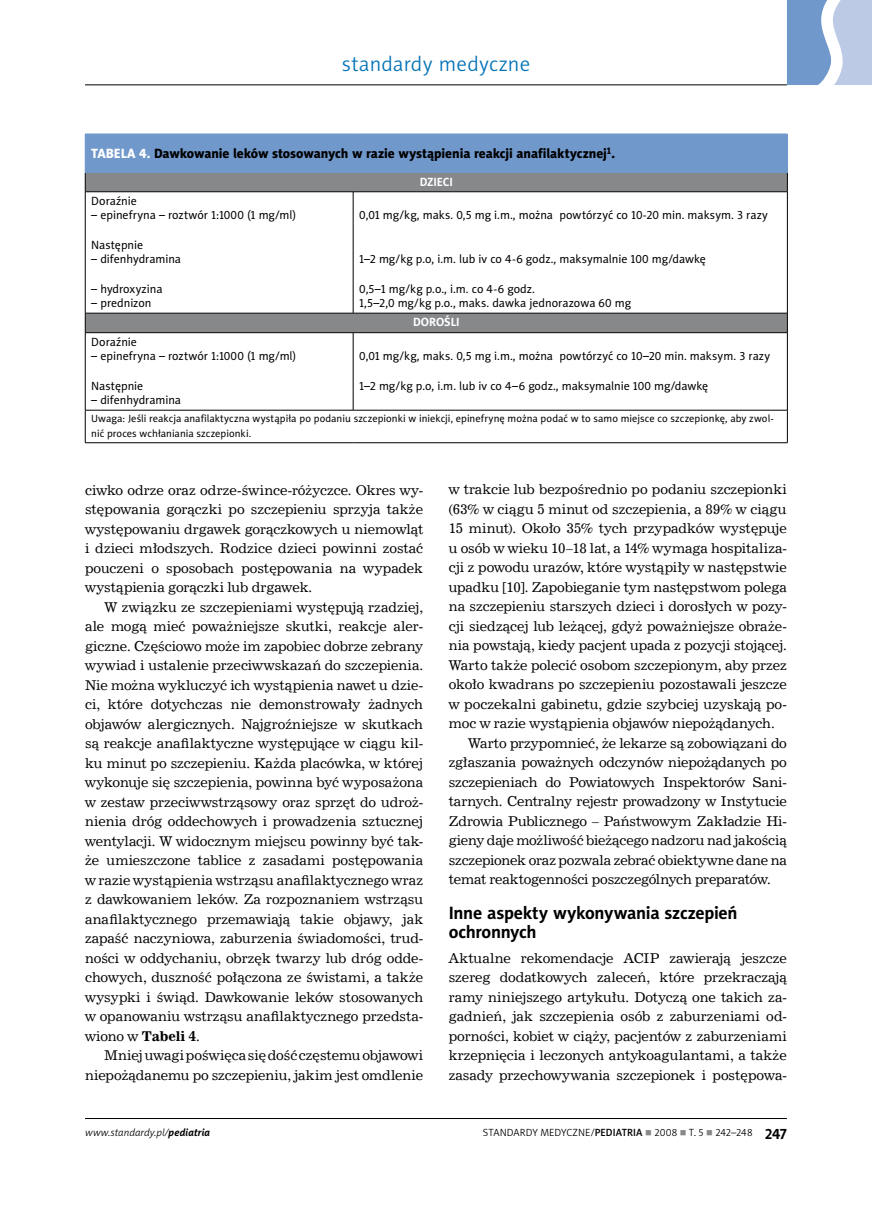
<style>
.page{position:relative;width:872px;height:1212px;background:#fff}
.page>*{position:absolute;margin:0;border:0;box-sizing:border-box;transform-origin:0 0}
.t1{font:21px "Naomi Sans EFN Light";letter-spacing:.005em;color:#0072b6}
.t2{font:700 18px/19.5px "Naomi Sans EFN";letter-spacing:-.01em;color:#000}
.t3{font:13.5px/19.5px "News 702 EU";letter-spacing:-.005em;color:#000;text-align:justify}
.t4{font:13.5px "Naomi Sans EFN Heavy";letter-spacing:-.005em;color:#000}
.t5{font:12px/14.7px "Naomi Sans EFN";letter-spacing:-.005em;color:#000}
.t6{font:700 12px "Naomi Sans EFN";color:#fff}
.t7{font:10.5px/14.7px "Naomi Sans EFN";letter-spacing:.005em;color:#000}
.t8{font:10.5px "Naomi Sans EFN Light";letter-spacing:.02em;color:#000}
.t9{font:italic 10.5px "Naomi Sans EFN Light";letter-spacing:.005em;color:#000}
.s1{color:#fff}
.s2{font-weight:700}
.s3{font-family:"Naomi Sans EFN";font-weight:700}
.s4{font-family:"Naomi Sans EFN Medium"}
.s5{color:#87888a}
.s6{font-family:"Naomi Sans EFN";font-weight:700;font-size:15px}
</style>
<div class="page">
<hr style="left:85px;top:85px;width:702px;height:1px;background:#000">
<hr style="left:85px;top:1118px;width:702px;height:1px;background:#000">
<svg style="left:787px;top:0;width:85px;height:85px;background:#a3bbdc"></svg>
<div style="left:85px;top:134px;width:702px;height:39px;background:#7098cb"></div>
<div style="left:86px;top:173px;width:701px;height:18px;background:#87888a"></div>
<svg style="left:86px;top:192px;width:701px;height:250px"></svg>
<hr style="left:85px;top:191px;width:268px;height:1px;background:#000">
<hr style="left:353px;top:191px;width:434px;height:1px;background:#000">
<hr style="left:85px;top:313px;width:268px;height:1px;background:#000">
<hr style="left:353px;top:313px;width:434px;height:1px;background:#000">
<hr style="left:85px;top:332px;width:268px;height:1px;background:#000">
<hr style="left:353px;top:332px;width:434px;height:1px;background:#000">
<hr style="left:85px;top:410px;width:268px;height:1px;background:#000">
<hr style="left:353px;top:410px;width:434px;height:1px;background:#000">
<hr style="left:85px;top:442px;width:268px;height:1px;background:#000">
<hr style="left:353px;top:442px;width:434px;height:1px;background:#000">
<svg style="left:787px;top:173px;width:1px;height:19px"></svg>
<hr style="left:353px;top:192px;width:1px;height:121px;background:#000">
<hr style="left:787px;top:192px;width:1px;height:121px;background:#000">
<svg style="left:787px;top:313px;width:1px;height:19px"></svg>
<hr style="left:353px;top:333px;width:1px;height:77px;background:#000">
<hr style="left:787px;top:333px;width:1px;height:77px;background:#000">
<hr style="left:787px;top:410px;width:1px;height:32px;background:#000">
<svg style="left:85px;top:173px;width:1px;height:19px"></svg>
<hr style="left:85px;top:192px;width:1px;height:121px;background:#000">
<svg style="left:85px;top:313px;width:1px;height:19px"></svg>
<hr style="left:85px;top:333px;width:1px;height:77px;background:#000">
<hr style="left:85px;top:410px;width:1px;height:32px;background:#000">
<h1 class="t1" style="left:342px;top:52px;width:190px">standardy medyczne</h1>
<p class="t4" style="left:91px;top:146px;width:525px"><span class="s1">TABELA 4.</span> Dawkowanie leków stosowanych w razie wystąpienia reakcji anafilaktycznej<sup>1</sup>.</p>
<p class="t6" style="left:420px;top:175px;width:35px">Dzieci</p>
<p class="t5" style="left:91px;top:193px;width:47px">Doraźnie</p>
<p class="t5" style="left:91px;top:208px;width:206px">– epinefryna – roztwór 1:1000 (1 mg/ml)</p>
<p class="t5" style="left:91px;top:237px;width:54px">Następnie</p>
<p class="t5" style="left:91px;top:252px;width:91px">– difenhydramina</p>
<p class="t5" style="left:91px;top:281px;width:73px">– hydroxyzina</p>
<p class="t5" style="left:91px;top:296px;width:62px">– prednizon</p>
<p class="t5" style="left:359px;top:208px;width:410px">0,01 mg/kg, maks. 0,5 mg i.m., można powtórzyć co 10-20 min. maksym. 3 razy</p>
<p class="t5" style="left:359px;top:252px;width:348px">1–2 mg/kg p.o, i.m. lub iv co 4-6 godz., maksymalnie 100 mg/dawkę</p>
<p class="t5" style="left:359px;top:281px;width:273px">0,5–1 mg/kg p.o., i.m. co 4-6 godz.<br>1,5–2,0 mg/kg p.o., maks. dawka jednorazowa 60 mg</p>
<p class="t6" style="left:413px;top:315px;width:17px">doro</p>
<p class="t6" style="left:444px;top:315px;width:17px">śli</p>
<p class="t5" style="left:91px;top:334px;width:47px">Doraźnie</p>
<p class="t5" style="left:91px;top:349px;width:206px">– epinefryna – roztwór 1:1000 (1 mg/ml)</p>
<p class="t5" style="left:91px;top:378px;width:54px">Następnie</p>
<p class="t5" style="left:91px;top:393px;width:91px">– difenhydramina</p>
<p class="t5" style="left:359px;top:349px;width:412px">0,01 mg/kg, maks. 0,5 mg i.m., można powtórzyć co 10–20 min. maksym. 3 razy</p>
<p class="t5" style="left:359px;top:378px;width:351px">1–2 mg/kg p.o, i.m. lub iv co 4–6 godz., maksymalnie 100 mg/dawkę</p>
<p class="t7" style="left:91px;top:411px;width:684px">Uwaga: Jeśli reakcja anafilaktyczna wystąpiła po podaniu szczepionki w iniekcji, epinefrynę można podać w to samo miejsce co szczepionkę, aby zwol&shy;nić proces wchłaniania szczepionki.</p>
<p class="t3" style="left:85px;top:480px;width:340px">ciwko odrze oraz odrze-śwince-różyczce. Okres wy&shy;stępowania gorączki po szczepieniu sprzyja także występowaniu drgawek gorączkowych u niemowląt i dzieci młodszych. Rodzice dzieci powinni zostać pouczeni o sposobach postępowania na wypadek wystąpienia gorączki lub drgawek.</p>
<p class="t3" style="left:85px;top:597px;width:340px;text-indent:19px">W związku ze szczepieniami występują rzadziej, ale mogą mieć poważniejsze skutki, reakcje aler&shy;giczne. Częściowo może im zapobiec dobrze zebrany wywiad i ustalenie przeciwwskazań do szczepienia.<br>Nie można wykluczyć ich wystąpienia nawet u dzie&shy;ci, które dotychczas nie demonstrowały żadnych objawów alergicznych. Najgroźniejsze w skutkach są reakcje anafilaktyczne występujące w ciągu kil&shy;ku minut po szczepieniu. Każda placówka, w której wykonuje się szczepienia, powinna być wyposażona w zestaw przeciwwstrząsowy oraz sprzęt do udroż&shy;nienia dróg oddechowych i prowadzenia sztucznej wentylacji. W widocznym miejscu powinny być tak&shy;że umieszczone tablice z zasadami postępowania w razie wystąpienia wstrząsu anafilaktycznego wraz z dawkowaniem leków. Za rozpoznaniem wstrząsu anafilaktycznego przemawiają takie objawy, jak zapaść naczyniowa, zaburzenia świadomości, trud&shy;ności w oddychaniu, obrzęk twarzy lub dróg odde&shy;chowych, duszność połączona ze świstami, a także wysypki i świąd. Dawkowanie leków stosowanych w opanowaniu wstrząsu anafilaktycznego przedsta&shy;wiono w <span class="s2">Tabeli 4</span>.</p>
<p class="t3" style="left:85px;top:1046px;width:340px;text-align:right">Mniej uwagi poświęca się dość częstemu objawowi niepożądanemu po szczepieniu, jakim jest omdlenie</p>
<p class="t3" style="left:449px;top:480px;width:340px">w trakcie lub bezpośrednio po podaniu szczepionki</p>
<p class="t3" style="left:449px;top:500px;width:339px">(63% w ciągu 5 minut od szczepienia, a 89% w ciągu</p>
<p class="t3" style="left:449px;top:519px;width:340px">15 minut). Około 35% tych przypadków występuje</p>
<p class="t3" style="left:449px;top:539px;width:340px">u osób w wieku 10–18 lat, a 14% wymaga hospitaliza-</p>
<p class="t3" style="left:449px;top:558px;width:339px">cji z powodu urazów, które wystąpiły w następstwie</p>
<p class="t3" style="left:449px;top:578px;width:339px">upadku [10]. Zapobieganie tym następstwom polega</p>
<p class="t3" style="left:449px;top:597px;width:340px">na szczepieniu starszych dzieci i dorosłych w pozy-</p>
<p class="t3" style="left:449px;top:617px;width:340px">cji siedzącej lub leżącej, gdyż poważniejsze obraże-</p>
<p class="t3" style="left:449px;top:636px;width:339px">nia powstają, kiedy pacjent upada z pozycji stojącej.</p>
<p class="t3" style="left:449px;top:656px;width:340px">Warto także polecić osobom szczepionym, aby przez</p>
<p class="t3" style="left:449px;top:675px;width:339px">około kwadrans po szczepieniu pozostawali jeszcze</p>
<p class="t3" style="left:449px;top:695px;width:340px">w poczekalni gabinetu, gdzie szybciej uzyskają po-</p>
<p class="t3" style="left:449px;top:714px;width:327px">moc w razie wystąpienia objawów niepożądanych.</p>
<p class="t3" style="left:468px;top:734px;width:320px">Warto przypomnieć, że lekarze są zobowiązani do</p>
<p class="t3" style="left:449px;top:753px;width:340px">zgłaszania poważnych odczynów niepożądanych po</p>
<p class="t3" style="left:449px;top:773px;width:340px">szczepieniach do Powiatowych Inspektorów Sani-</p>
<p class="t3" style="left:449px;top:792px;width:339px">tarnych. Centralny rejestr prowadzony w Instytucie</p>
<p class="t3" style="left:449px;top:812px;width:340px">Zdrowia Publicznego – Państwowym Zakładzie Hi-</p>
<p class="t3" style="left:449px;top:831px;width:339px">gieny daje możliwość bieżącego nadzoru nad jakością</p>
<p class="t3" style="left:449px;top:851px;width:339px">szczepionek oraz pozwala zebrać obiektywne dane na</p>
<p class="t3" style="left:449px;top:870px;width:323px">temat reaktogenności poszczególnych preparatów.</p>
<h2 class="t2" style="left:449px;top:903px;width:290px">Inne aspekty wykonywania szczepień ochronnych</h2>
<p class="t3" style="left:449px;top:948px;width:340px">Aktualne rekomendacje ACIP zawierają jeszcze szereg dodatkowych zaleceń, które przekraczają ramy niniejszego artykułu. Dotyczą one takich za&shy;gadnień, jak szczepienia osób z zaburzeniami od&shy;porności, kobiet w ciąży, pacjentów z zaburzeniami krzepnięcia i leczonych antykoagulantami, a także zasady przechowywania szczepionek i postępowa-</p>
<p class="t9" style="left:85px;top:1127px;width:127px">www.standardy.pl/<span class="s3">pediatria</span></p>
<p class="t8" style="left:483px;top:1127px;width:305px">standardy medyczne/<span class="s4">PEDIATRIA</span> <span class="s5">■</span> 2008 <span class="s5">■</span> T. 5 <span class="s5">■</span> 242–248 <span class="s6">247</span></p>
</div>
